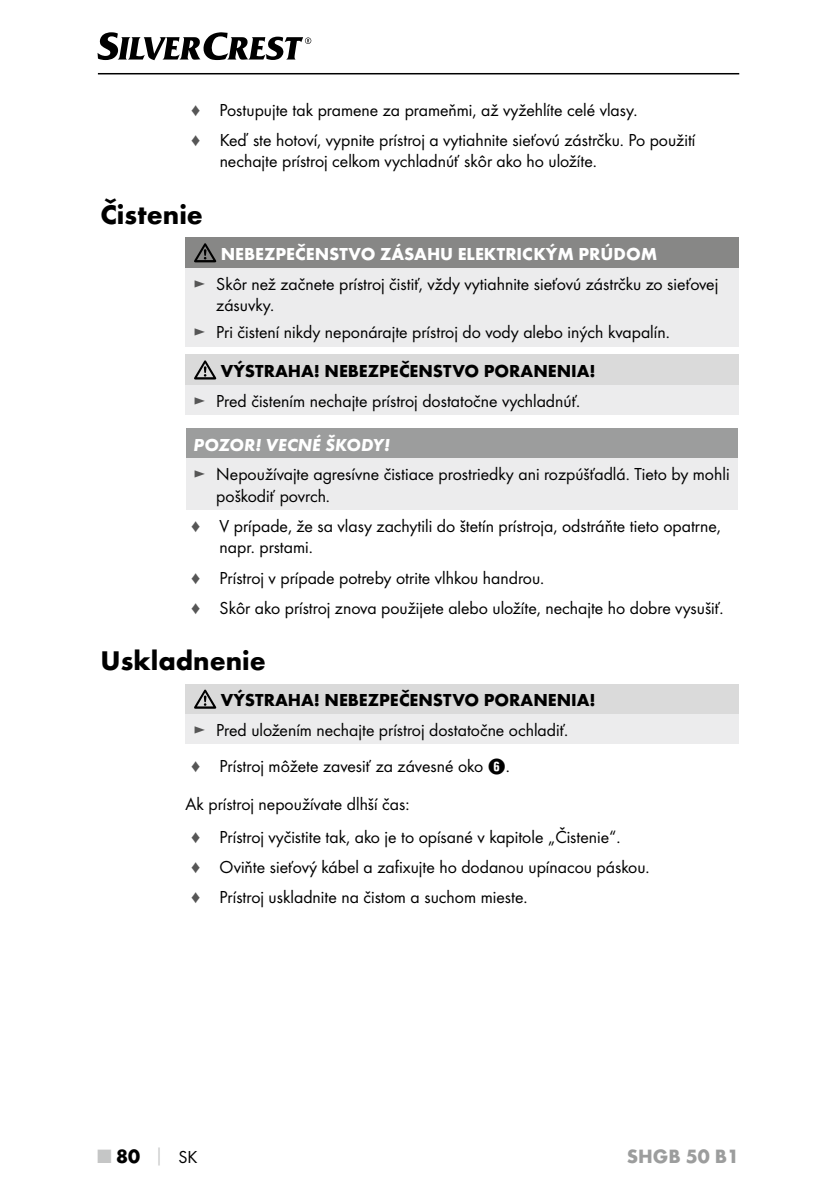
<style>
.page{position:relative;width:840px;height:1191px;background:#fff}
.page>*{position:absolute;margin:0;border:0;box-sizing:border-box;transform-origin:0 0}
.t1{font:700 28px "Futura";color:#000}
.t2{font:700 20px "Futura";color:#9c9d9d}
.t3{font:700 20px "Futura";color:#000}
.t4{font:18px/30px "Futura Boo";color:#000}
.t5{font:700 18px "Futura";color:#000}
.t6{font:700 18px "Futura";color:#fff}
.t7{font:italic 700 18px "Futura";color:#fff}
.s1{font-family:"Arial";color:#565656}
.s2{color:#565656}
.s3{font-family:"Hako PI Nummern"}
.s4{color:#c5c6c6}
.s5{font-size:18px;color:#c5c6c6}
.s6{font-family:"Futura Boo";font-weight:400;font-size:18px}
</style>
<div class="page">
<hr style="left:98px;top:73px;width:640px;height:1px;background:#000">
<svg style="left:97px;top:32px;width:214px;height:28px"></svg>
<div style="left:185px;top:237px;width:553px;height:31px;background:#878786"></div>
<div style="left:185px;top:268px;width:553px;height:78px;background:#ececed"></div>
<svg style="left:194px;top:243px;width:22px;height:19px"></svg>
<div style="left:185px;top:354px;width:553px;height:31px;background:#dadada"></div>
<div style="left:185px;top:385px;width:553px;height:30px;background:#ececed"></div>
<svg style="left:194px;top:360px;width:22px;height:19px"></svg>
<div style="left:185px;top:428px;width:552px;height:30px;background:#9c9d9d"></div>
<div style="left:185px;top:458px;width:552px;height:52px;background:#ececed"></div>
<div style="left:185px;top:683px;width:553px;height:31px;background:#dadada"></div>
<div style="left:185px;top:714px;width:553px;height:30px;background:#ececed"></div>
<svg style="left:194px;top:689px;width:22px;height:19px"></svg>
<p class="t4" style="left:191px;top:94px;width:505px"><span class="s1">♦</span> Postupujte tak pramene za prameňmi, až vyžehlíte celé vlasy.<br><span class="s1">♦</span> Keď ste hotoví, vypnite prístroj a vytiahnite sieťovú zástrčku. Po použití</p>
<p class="t4" style="left:219px;top:146px;width:376px">nechajte prístroj celkom vychladnúť skôr ako ho uložíte.</p>
<h1 class="t1" style="left:100px;top:197px;width:104px">Čistenie</h1>
<p class="t6" style="left:221px;top:243px;width:438px">NEBEZPEČENSTVO ZÁSAHU ELEKTRICKÝM PRÚDOM</p>
<p class="t4" style="left:216px;top:273px;width:503px;line-height:21.6px;text-indent:-23px"><span class="s2">►</span> Skôr než začnete prístroj čistiť, vždy vytiahnite sieťovú zástrčku zo sieťovej zásuvky.</p>
<p class="t4" style="left:193px;top:317px;width:475px"><span class="s2">►</span> Pri čistení nikdy neponárajte prístroj do vody alebo iných kvapalín.</p>
<p class="t5" style="left:221px;top:360px;width:376px">VÝSTRAHA! NEBEZPEČENSTVO PORANENIA!</p>
<p class="t4" style="left:193px;top:385px;width:386px"><span class="s2">►</span> Pred čistením nechajte prístroj dostatočne vychladnúť.</p>
<p class="t7" style="left:193px;top:433px;width:198px">POZOR! VECNÉ ŠKODY!</p>
<p class="t4" style="left:216px;top:463px;width:514px;line-height:21.6px;text-indent:-23px"><span class="s2">►</span> Nepoužívajte agresívne čistiace prostriedky ani rozpúšťadlá. Tieto by mohli poškodiť povrch.</p>
<p class="t4" style="left:219px;top:515px;width:502px;line-height:21.6px;text-indent:-28px"><span class="s1">♦</span> V prípade, že sa vlasy zachytili do štetín prístroja, odstráňte tieto opatrne, napr. prstami.</p>
<p class="t4" style="left:191px;top:562px;width:531px"><span class="s1">♦</span> Prístroj v prípade potreby otrite vlhkou handrou.<br><span class="s1">♦</span> Skôr ako prístroj znova použijete alebo uložíte, nechajte ho dobre vysušiť.</p>
<h1 class="t1" style="left:100px;top:643px;width:167px">Uskladnenie</h1>
<p class="t5" style="left:221px;top:689px;width:376px">VÝSTRAHA! NEBEZPEČENSTVO PORANENIA!</p>
<p class="t4" style="left:191px;top:712px;width:376px;line-height:35.8px"><span class="s2">►</span> Pred uložením nechajte prístroj dostatočne ochladiť. <span class="s1">♦</span> Prístroj môžete zavesiť za závesné oko <span class="s3">6</span>.</p>
<p class="t4" style="left:191px;top:787px;width:428px;line-height:33px;text-indent:-6px">Ak prístroj nepoužívate dlhší čas:<br><span class="s1">♦</span> Prístroj vyčistite tak, ako je to opísané v kapitole „Čistenie“.</p>
<p class="t4" style="left:191px;top:852px;width:457px"><span class="s1">♦</span> Oviňte sieťový kábel a zafixujte ho dodanou upínacou páskou. <span class="s1">♦</span> Prístroj uskladnite na čistom a suchom mieste.</p>
<p class="t3" style="left:98px;top:1143px;width:101px"><span class="s4">■</span> 80 <span class="s5">│</span> <span class="s6">SK</span></p>
<p class="t2" style="left:626px;top:1143px;width:114px">SHGB 50 B1</p>
</div>
